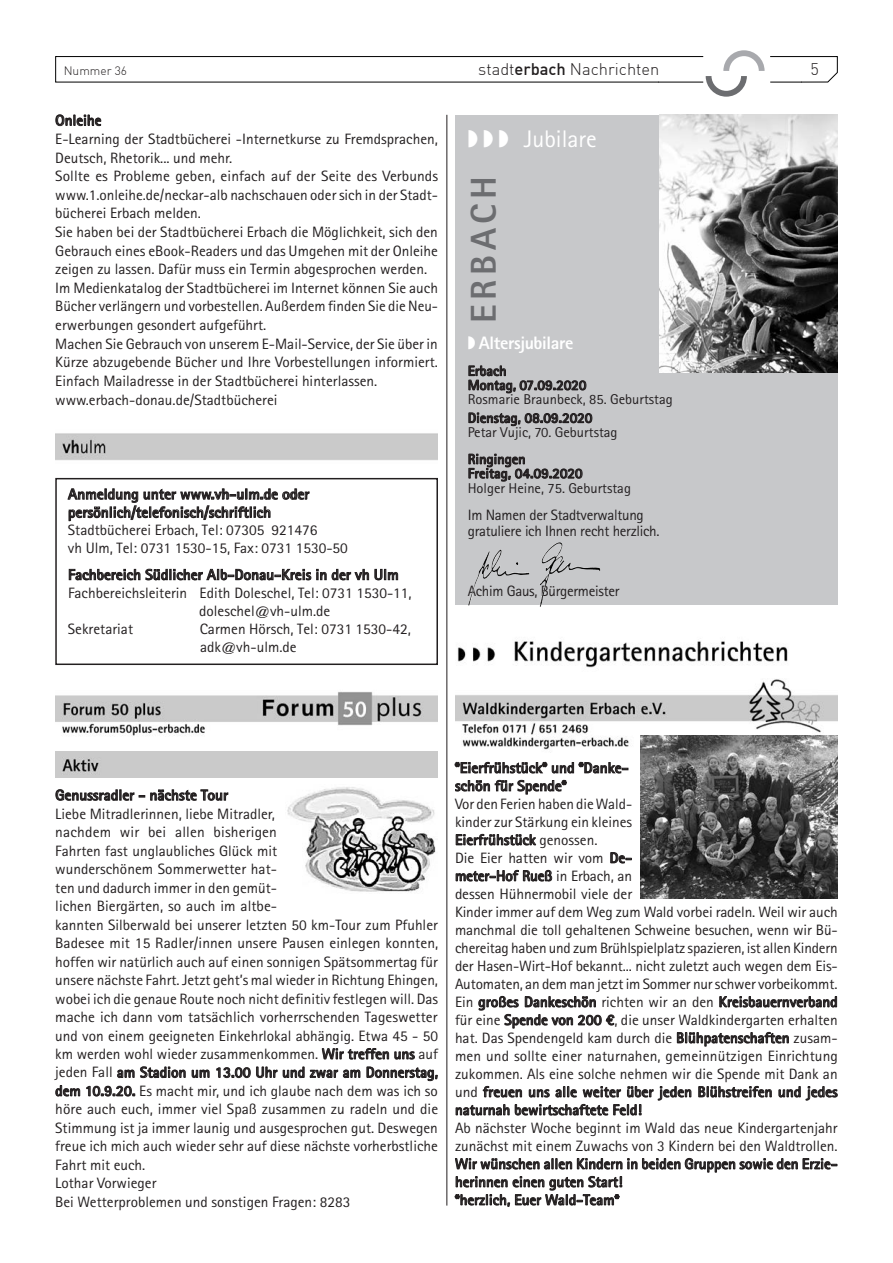
<style>
.page{position:relative;width:893px;height:1263px;background:#fff}
.page>*{position:absolute;margin:0;border:0;box-sizing:border-box;transform-origin:0 0}
.t1{font:800 36px "Rotis Sans Serif";letter-spacing:.13em;color:#6c6d70}
.t2{font:24px "Rotis Sans Serif Std";color:#fff}
.t3{font:800 18px "Rotis Sans Serif";letter-spacing:-.02em;color:#fff}
.t4{font:16.5px "DIN Light";color:#231f20}
.t5{font:15px/18.5px "Rotis Sans Serif Std";color:#231f20}
.t6{font:700 15px/18px "Rotis Sans Serif Std";color:#231f20}
.t7{font:15px/15.9px "Rotis Sans Serif Std";letter-spacing:-.02em;color:#231f20}
.t8{font:14.25px "Rotis Sans Serif Std";color:#231f20}
.t9{font:700 14.25px/14.2px "Rotis Sans Serif Std";color:#231f20}
.t10{font:12px "DIN Light";color:#231f20}
.s1{font-family:"DIN Medium Alternate Medium Alternate"}
.s2{font-weight:700}
</style>
<div class="page">
<svg style="left:55px;top:50px;width:783px;height:47px"></svg>
<svg style="left:56px;top:115px;width:45px;height:11px"></svg>
<div style="left:55px;top:433px;width:383px;height:27px;background:#cacaca"></div>
<svg style="left:68px;top:488px;width:241px;height:33px"></svg>
<svg style="left:69px;top:569px;width:71px;height:11px"></svg>
<svg style="left:146px;top:569px;width:180px;height:11px"></svg>
<svg style="left:332px;top:569px;width:37px;height:11px"></svg>
<svg style="left:375px;top:569px;width:23px;height:11px"></svg>
<div style="left:55px;top:478px;width:383px;height:187px;border:2px solid #231f20"></div>
<img style="left:55px;top:691px;width:383px;height:45px">
<div style="left:55px;top:751px;width:383px;height:26px;background:#cacaca"></div>
<svg style="left:56px;top:789px;width:172px;height:12px"></svg>
<svg style="left:322px;top:1048px;width:93px;height:12px"></svg>
<svg style="left:117px;top:1070px;width:17px;height:8px"></svg>
<svg style="left:140px;top:1066px;width:46px;height:12px"></svg>
<svg style="left:192px;top:1070px;width:17px;height:8px"></svg>
<svg style="left:216px;top:1067px;width:61px;height:11px"></svg>
<svg style="left:283px;top:1067px;width:21px;height:11px"></svg>
<svg style="left:310px;top:1070px;width:50px;height:8px"></svg>
<svg style="left:367px;top:1067px;width:71px;height:14px"></svg>
<svg style="left:56px;top:1085px;width:24px;height:11px"></svg>
<svg style="left:87px;top:1086px;width:48px;height:10px"></svg>
<img style="left:457px;top:641px;width:331px;height:27px">
<img style="left:455px;top:679px;width:383px;height:76px">
<svg style="left:455px;top:762px;width:173px;height:11px"></svg>
<svg style="left:455px;top:780px;width:112px;height:14px"></svg>
<svg style="left:456px;top:834px;width:80px;height:11px"></svg>
<svg style="left:610px;top:852px;width:22px;height:11px"></svg>
<svg style="left:456px;top:870px;width:96px;height:11px"></svg>
<svg style="left:719px;top:996px;width:118px;height:11px"></svg>
<svg style="left:479px;top:996px;width:135px;height:32px"></svg>
<svg style="left:677px;top:1032px;width:112px;height:14px"></svg>
<svg style="left:698px;top:1086px;width:74px;height:11px"></svg>
<svg style="left:779px;top:1086px;width:59px;height:14px"></svg>
<svg style="left:456px;top:1086px;width:235px;height:30px"></svg>
<svg style="left:455px;top:1158px;width:382px;height:48px"></svg>
<hr style="left:446px;top:115px;width:1px;height:1090px;background:#231f20">
<img style="left:287px;top:787px;width:149px;height:105px">
<img style="left:641px;top:735px;width:197px;height:164px">
<div style="left:455px;top:115px;width:383px;height:489px;background:#c7c8ca"></div>
<svg style="left:469px;top:365px;width:117px;height:28px"></svg>
<svg style="left:469px;top:412px;width:123px;height:14px"></svg>
<svg style="left:469px;top:454px;width:113px;height:27px"></svg>
<img style="left:659px;top:115px;width:179px;height:257px">
<img style="left:484px;top:542px;width:116px;height:65px">
<p class="t10" style="left:64px;top:64px;width:65px">Nummer 36</p>
<p class="t4" style="left:478px;top:59px;width:183px">stadt<span class="s1">erbach</span> Nachrichten</p>
<p class="t4" style="left:810px;top:59px;width:10px">5</p>
<p class="t6" style="left:55px;top:111px;width:48px">Onleihe</p>
<p class="t5" style="left:55px;top:130px;width:384px">E-Learning der Stadtbücherei -Internetkurse zu Fremdsprachen, Deutsch, Rhetorik... und mehr.<br>Sollte es Probleme geben, einfach auf der Seite des Verbunds www.1.onleihe.de/neckar-alb nachschauen oder sich in der Stadt&shy;bücherei Erbach melden.<br>Sie haben bei der Stadtbücherei Erbach die Möglichkeit, sich den Gebrauch eines eBook-Readers und das Umgehen mit der Onleihe zeigen zu lassen. Dafür muss ein Termin abgesprochen werden.<br>Im Medienkatalog der Stadtbücherei im Internet können Sie auch Bücher verlängern und vorbestellen. Außerdem finden Sie die Neu&shy;erwerbungen gesondert aufgeführt.<br>Machen Sie Gebrauch von unserem E-Mail-Service, der Sie über in Kürze abzugebende Bücher und Ihre Vorbestellungen informiert.<br>Einfach Mailadresse in der Stadtbücherei hinterlassen. www.erbach-donau.de/Stadtbücherei</p>
<h2 class="t2" style="left:468px;top:125px;width:131px">◗ ◗ ◗ Jubilare</h2>
<h1 class="t1" style="left:461px;top:323px;width:148px;rotate:-90deg">ERBACH</h1>
<p class="t3" style="left:468px;top:331px;width:107px">◗ Altersjubilare</p>
<p class="t9" style="left:468px;top:363px;width:120px">Erbach<br>Montag, 07.09.2020</p>
<p class="t8" style="left:468px;top:391px;width:207px">Rosmarie Braunbeck, 85. Geburtstag</p>
<p class="t9" style="left:468px;top:410px;width:126px">Dienstag, 08.09.2020</p>
<p class="t8" style="left:468px;top:424px;width:151px">Petar Vujic, 70. Geburtstag</p>
<p class="t9" style="left:468px;top:452px;width:116px">Ringingen<br>Freitag, 04.09.2020</p>
<p class="t8" style="left:468px;top:479px;width:165px">Holger Heine, 75. Geburtstag</p>
<p class="t7" style="left:468px;top:507px;width:193px">Im Namen der Stadtverwaltung gratuliere ich Ihnen recht herzlich.</p>
<p class="t6" style="left:68px;top:485px;width:243px">Anmeldung unter www.vh-ulm.de oder persönlich/telefonisch/schriftlich</p>
<p class="t5" style="left:68px;top:521px;width:281px">Stadtbücherei Erbach, Tel: 07305 921476<br>vh Ulm, Tel: 0731 1530-15, Fax: 0731 1530-50</p>
<p class="t6" style="left:68px;top:566px;width:332px">Fachbereich Südlicher Alb-Donau-Kreis in der vh Ulm</p>
<p class="t5" style="left:68px;top:583px;width:345px">Fachbereichsleiterin Edith Doleschel, Tel: 0731 1530-11,</p>
<p class="t5" style="left:199px;top:601px;width:133px">doleschel@vh-ulm.de</p>
<p class="t5" style="left:68px;top:619px;width:67px">Sekretariat</p>
<p class="t5" style="left:200px;top:620px;width:213px;line-height:17.9px">Carmen Hörsch, Tel: 0731 1530-42, adk@vh-ulm.de</p>
<p class="t7" style="left:468px;top:583px;width:153px">Achim Gaus, Bürgermeister</p>
<p class="t6" style="left:55px;top:786px;width:174px">Genussradler - nächste Tour</p>
<p class="t5" style="left:55px;top:804px;width:384px">Liebe Mitradlerinnen, liebe Mitradler,<br>nachdem wir bei allen bisherigen<br>Fahrten fast unglaubliches Glück mit<br>wunderschönem Sommerwetter hat-<br>ten und dadurch immer in den gemüt-<br>lichen Biergärten, so auch im altbe-<br>kannten Silberwald bei unserer letzten 50 km-Tour zum Pfuhler Badesee mit 15 Radler/innen unsere Pausen einlegen konnten, hoffen wir natürlich auch auf einen sonnigen Spätsommertag für unsere nächste Fahrt. Jetzt geht’s mal wieder in Richtung Ehingen, wobei ich die genaue Route noch nicht definitiv festlegen will. Das mache ich dann vom tatsächlich vorherrschenden Tageswetter und von einem geeigneten Einkehrlokal abhängig. Etwa 45 - 50 km werden wohl wieder zusammenkommen. <span class="s2">Wir treffen uns</span> auf jeden Fall <span class="s2">am Stadion um 13.00 Uhr und zwar am Donnerstag, dem 10.9.20.</span> Es macht mir, und ich glaube nach dem was ich so höre auch euch, immer viel Spaß zusammen zu radeln und die Stimmung ist ja immer launig und ausgesprochen gut. Deswegen freue ich mich auch wieder sehr auf diese nächste vorherbstliche Fahrt mit euch.<br>Lothar Vorwieger<br>Bei Wetterproblemen und sonstigen Fragen: 8283</p>
<p class="t6" style="left:455px;top:758px;width:175px">*Eierfrühstück* und *Danke&shy;schön für Spende*</p>
<p class="t5" style="left:455px;top:795px;width:384px;line-height:18px">Vor den Ferien haben die Wald-<br>kinder zur Stärkung ein kleines<br><span class="s2">Eierfrühstück</span> genossen.<br>Die Eier hatten wir vom <span class="s2">De-<br>meter-Hof Rueß</span> in Erbach, an<br>dessen Hühnermobil viele der<br>Kinder immer auf dem Weg zum Wald vorbei radeln. Weil wir auch manchmal die toll gehaltenen Schweine besuchen, wenn wir Bü&shy;chereitag haben und zum Brühlspielplatz spazieren, ist allen Kindern der Hasen-Wirt-Hof bekannt... nicht zuletzt auch wegen dem Eis-Automaten, an dem man jetzt im Sommer nur schwer vorbeikommt.<br>Ein <span class="s2">großes Dankeschön</span> richten wir an den <span class="s2">Kreisbauernverband </span>für eine <span class="s2">Spende von 200 €</span>, die unser Waldkindergarten erhalten hat. Das Spendengeld kam durch die <span class="s2">Blühpatenschaften</span> zusam&shy;men und sollte einer naturnahen, gemeinnützigen Einrichtung zukommen. Als eine solche nehmen wir die Spende mit Dank an und <span class="s2">freuen uns alle weiter über jeden Blühstreifen und jedes naturnah bewirtschaftete Feld!</span></p>
<p class="t5" style="left:455px;top:1119px;width:384px;line-height:18px">Ab nächster Woche beginnt im Wald das neue Kindergartenjahr zunächst mit einem Zuwachs von 3 Kindern bei den Waldtrollen.</p>
<p class="t6" style="left:455px;top:1154px;width:384px">Wir wünschen allen Kindern in beiden Gruppen sowie den Erzie&shy;herinnen einen guten Start!<br>*herzlich, Euer Wald-Team*</p>
</div>
